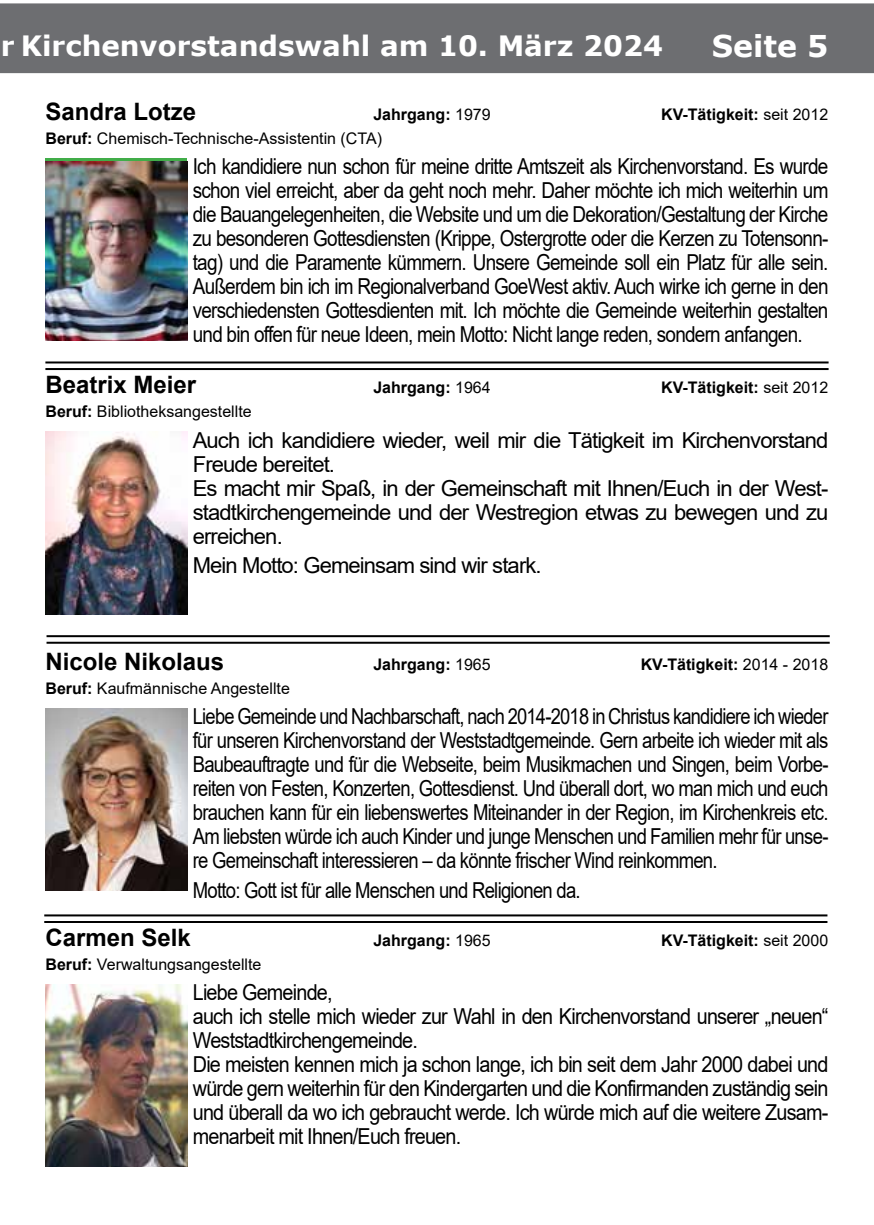
<style>
.page{position:relative;width:874px;height:1225px;background:#fff}
.page>*{position:absolute;margin:0;border:0;box-sizing:border-box;transform-origin:0 0}
.t1{font:700 30px "Verdana";color:#fff}
.t2{font:700 28px "Verdana";color:#fff}
.t3{font:700 24px "Arial";color:#000}
.t4{font:22px/24px "Arial";letter-spacing:-.04em;color:#000;text-align:justify;scale:.86 1}
.t5{font:22px/24px "Arial";letter-spacing:-.04em;color:#000;text-align:justify;scale:.83 1}
.t6{font:22px/24px "Arial";letter-spacing:-.04em;color:#000;scale:.9 1}
.t7{font:22px/24px "Arial";letter-spacing:-.04em;color:#000}
.t8{font:22px "Arial";letter-spacing:-.04em;color:#000;scale:.84 1}
.t9{font:700 16px "Arial";color:#000}
.t10{font:16px "Arial";color:#000}
.s1{font-weight:400}
.s2{font-weight:700}
</style>
<div class="page">
<div style="left:0;top:3px;width:873px;height:71px;background:#6d6e71"></div>
<img style="left:45px;top:708px;width:142px;height:182px">
<img style="left:45px;top:432px;width:142px;height:182px">
<img style="left:45px;top:984px;width:142px;height:182px">
<hr style="left:45px;top:361px;width:783px;height:2px;background:#000">
<hr style="left:45px;top:368px;width:783px;height:2px;background:#000">
<hr style="left:44px;top:914px;width:783px;height:2px;background:#000">
<hr style="left:44px;top:921px;width:783px;height:2px;background:#000">
<div style="left:45px;top:158px;width:142px;height:182px;background:linear-gradient(to right,#41ad49,#41ad49)"></div>
<img style="left:45px;top:162px;width:142px;height:178px">
<hr style="left:46px;top:635px;width:783px;height:2px;background:#000">
<hr style="left:46px;top:642px;width:783px;height:2px;background:#000">
<p class="t2" style="left:1px;top:26px;width:663px">r Kirchenvorstandswahl am 10. März 2024</p>
<h1 class="t1" style="left:711px;top:25px;width:118px">Seite 5</h1>
<p class="t3" style="left:45px;top:94px;width:152px">Sandra Lotze</p>
<p class="t9" style="left:373px;top:103px;width:119px">Jahrgang: <span class="s1">1979</span></p>
<p class="t9" style="left:660px;top:103px;width:168px">KV-Tätigkeit: <span class="s1">seit 2012</span></p>
<p class="t10" style="left:45px;top:127px;width:338px"><span class="s2">Beruf:</span> Chemisch-Technische-Assistentin (CTA)</p>
<p class="t4" style="left:193px;top:154px;width:740px">Ich kandidiere nun schon für meine dritte Amtszeit als Kirchenvorstand. Es wurde schon viel erreicht, aber da geht noch mehr. Daher möchte ich mich weiterhin um die Bauangelegenheiten, die Website und um die Dekoration/Gestaltung der Kirche zu besonderen Gottesdiensten (Krippe, Ostergrotte oder die Kerzen zu Totensonn&shy;tag) und die Paramente kümmern. Unsere Gemeinde soll ein Platz für alle sein.<br>Außerdem bin ich im Regionalverband GoeWest aktiv. Auch wirke ich gerne in den verschiedensten Gottesdienten mit. Ich möchte die Gemeinde weiterhin gestalten und bin offen für neue Ideen, mein Motto: Nicht lange reden, sondern anfangen.</p>
<p class="t3" style="left:45px;top:368px;width:152px">Beatrix Meier</p>
<p class="t9" style="left:373px;top:376px;width:119px">Jahrgang: <span class="s1">1964</span></p>
<p class="t9" style="left:660px;top:376px;width:168px">KV-Tätigkeit: <span class="s1">seit 2012</span></p>
<p class="t10" style="left:45px;top:400px;width:208px"><span class="s2">Beruf:</span> Bibliotheksangestellte</p>
<p class="t7" style="left:193px;top:428px;width:637px">Auch ich kandidiere wieder, weil mir die Tätigkeit im Kirchenvorstand Freude bereitet.<br>Es macht mir Spaß, in der Gemeinschaft mit Ihnen/Euch in der West&shy;stadtkirchengemeinde und der Westregion etwas zu bewegen und zu erreichen.</p>
<p class="t7" style="left:193px;top:553px;width:350px">Mein Motto: Gemeinsam sind wir stark.</p>
<p class="t3" style="left:45px;top:644px;width:180px">Nicole Nikolaus</p>
<p class="t9" style="left:373px;top:653px;width:119px">Jahrgang: <span class="s1">1965</span></p>
<p class="t9" style="left:640px;top:653px;width:189px">KV-Tätigkeit: <span class="s1">2014 - 2018</span></p>
<p class="t10" style="left:45px;top:677px;width:246px"><span class="s2">Beruf:</span> Kaufmännische Angestellte</p>
<p class="t5" style="left:193px;top:704px;width:767px">Liebe Gemeinde und Nachbarschaft, nach 2014-2018 in Christus kandidiere ich wieder für unseren Kirchenvorstand der Weststadtgemeinde. Gern arbeite ich wieder mit als Baubeauftragte und für die Webseite, beim Musikmachen und Singen, beim Vorbe&shy;reiten von Festen, Konzerten, Gottesdienst. Und überall dort, wo man mich und euch brauchen kann für ein liebenswertes Miteinander in der Region, im Kirchenkreis etc.<br>Am liebsten würde ich auch Kinder und junge Menschen und Familien mehr für unse&shy;re Gemeinschaft interessieren – da könnte frischer Wind reinkommen.</p>
<p class="t8" style="left:193px;top:875px;width:463px">Motto: Gott ist für alle Menschen und Religionen da.</p>
<p class="t3" style="left:45px;top:920px;width:147px">Carmen Selk</p>
<p class="t9" style="left:373px;top:928px;width:119px">Jahrgang: <span class="s1">1965</span></p>
<p class="t9" style="left:660px;top:928px;width:168px">KV-Tätigkeit: <span class="s1">seit 2000</span></p>
<p class="t10" style="left:45px;top:953px;width:217px"><span class="s2">Beruf:</span> Verwaltungsangestellte</p>
<p class="t6" style="left:193px;top:980px;width:707px">Liebe Gemeinde,<br>auch ich stelle mich wieder zur Wahl in den Kirchenvorstand unserer „neuen“ Weststadtkirchengemeinde.<br>Die meisten kennen mich ja schon lange, ich bin seit dem Jahr 2000 dabei und würde gern weiterhin für den Kindergarten und die Konfirmanden zuständig sein und überall da wo ich gebraucht werde. Ich würde mich auf die weitere Zusam&shy;menarbeit mit Ihnen/Euch freuen.</p>
</div>
